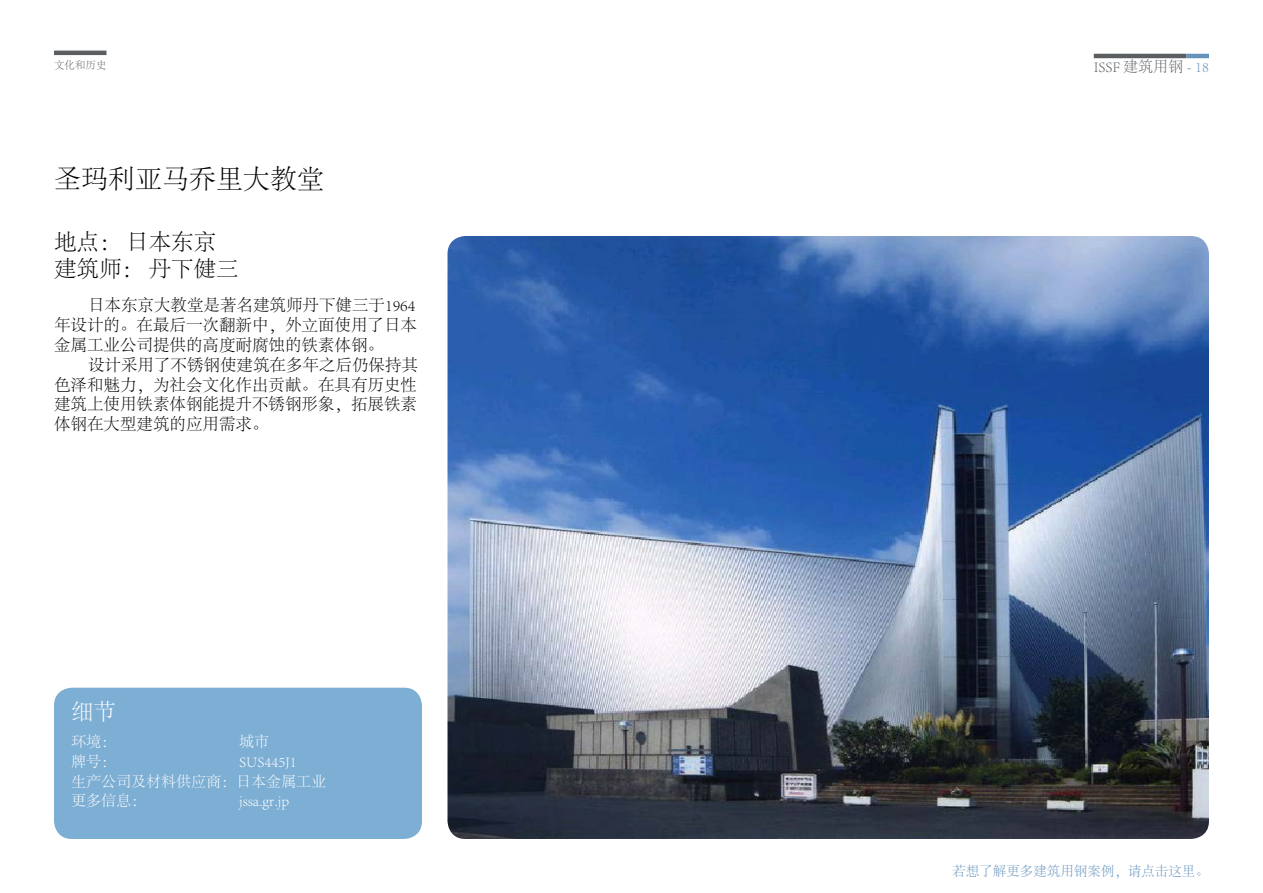
<style>
.page{position:relative;width:1263px;height:893px;background:#fff}
.page>*{position:absolute;margin:0;border:0;box-sizing:border-box;transform-origin:0 0}
._02_Header_1{font:300 27px "Adobe Song Std";color:#000}
._02_Header_2{font:300 22.5px/27px "Adobe Song Std";color:#000}
._02_Header_blue_boxe{font:300 22.5px "Adobe Song Std";color:#fff}
._03_Body_text{font:300 16.5px/19.8px "Adobe Song Std";color:#000;text-align:justify}
._03_Body_text_blue_b{font:300 15px "Adobe Song Std";color:#fff}
.t1{font:300 15px "Adobe Song Std";color:#5c5f61}
._03_Body_text-2{font:300 13.5px "Adobe Song Std";color:#6693bc}
.Naam_CEO{font:300 10.5px "Adobe Song Std";color:#5c5f61}
.s1{color:#6693bc}
</style>
<div class="page">
<hr style="left:1094px;top:54px;width:92px;height:4px;background:#5c5f61">
<hr style="left:1186px;top:54px;width:23px;height:4px;background:#6693bc">
<div style="left:54px;top:688px;width:368px;height:151px;background:#7daed3;border-radius:18px"></div>
<img style="left:447px;top:236px;width:762px;height:603px">
<hr style="left:54px;top:51px;width:52px;height:4px;background:#5c5f61">
<p class="Naam_CEO" style="left:54px;top:60px;width:54px">文化和历史</p>
<p class="_02_Header_1" style="left:54px;top:164px;width:271px">圣玛利亚马乔里大教堂</p>
<p class="_02_Header_2" style="left:54px;top:229px;width:186px">地点： 日本东京建筑师： 丹下健三</p>
<p class="_03_Body_text" style="left:54px;top:296px;width:364px;text-indent:34px">日本东京大教堂是著名建筑师丹下健三于1964年设计的。在最后一次翻新中，外立面使用了日本金属工业公司提供的高度耐腐蚀的铁素体钢。</p>
<p class="_03_Body_text" style="left:54px;top:356px;width:366px;text-indent:34px">设计采用了不锈钢使建筑在多年之后仍保持其色泽和魅力，为社会文化作出贡献。在具有历史性建筑上使用铁素体钢能提升不锈钢形象，拓展铁素体钢在大型建筑的应用需求。</p>
<p class="_02_Header_blue_boxe" style="left:71px;top:700px;width:46px">细节</p>
<p class="_03_Body_text_blue_b" style="left:71px;top:733px;width:46px">环境：</p>
<p class="_03_Body_text_blue_b" style="left:239px;top:733px;width:31px">城市</p>
<p class="_03_Body_text_blue_b" style="left:71px;top:753px;width:46px">牌号：</p>
<p class="_03_Body_text_blue_b" style="left:239px;top:753px;width:59px">SUS445J1</p>
<p class="_03_Body_text_blue_b" style="left:71px;top:773px;width:256px">生产公司及材料供应商：日本金属工业</p>
<p class="_03_Body_text_blue_b" style="left:71px;top:793px;width:76px">更多信息：</p>
<p class="_03_Body_text_blue_b" style="left:239px;top:793px;width:51px">jssa.gr.jp</p>
<p class="t1" style="left:1094px;top:59px;width:117px">ISSF 建筑用钢 <span class="s1">- 18</span></p>
<p class="_03_Body_text-2" style="left:952px;top:863px;width:258px">若想了解更多建筑用钢案例，请点击这里。</p>
</div>
